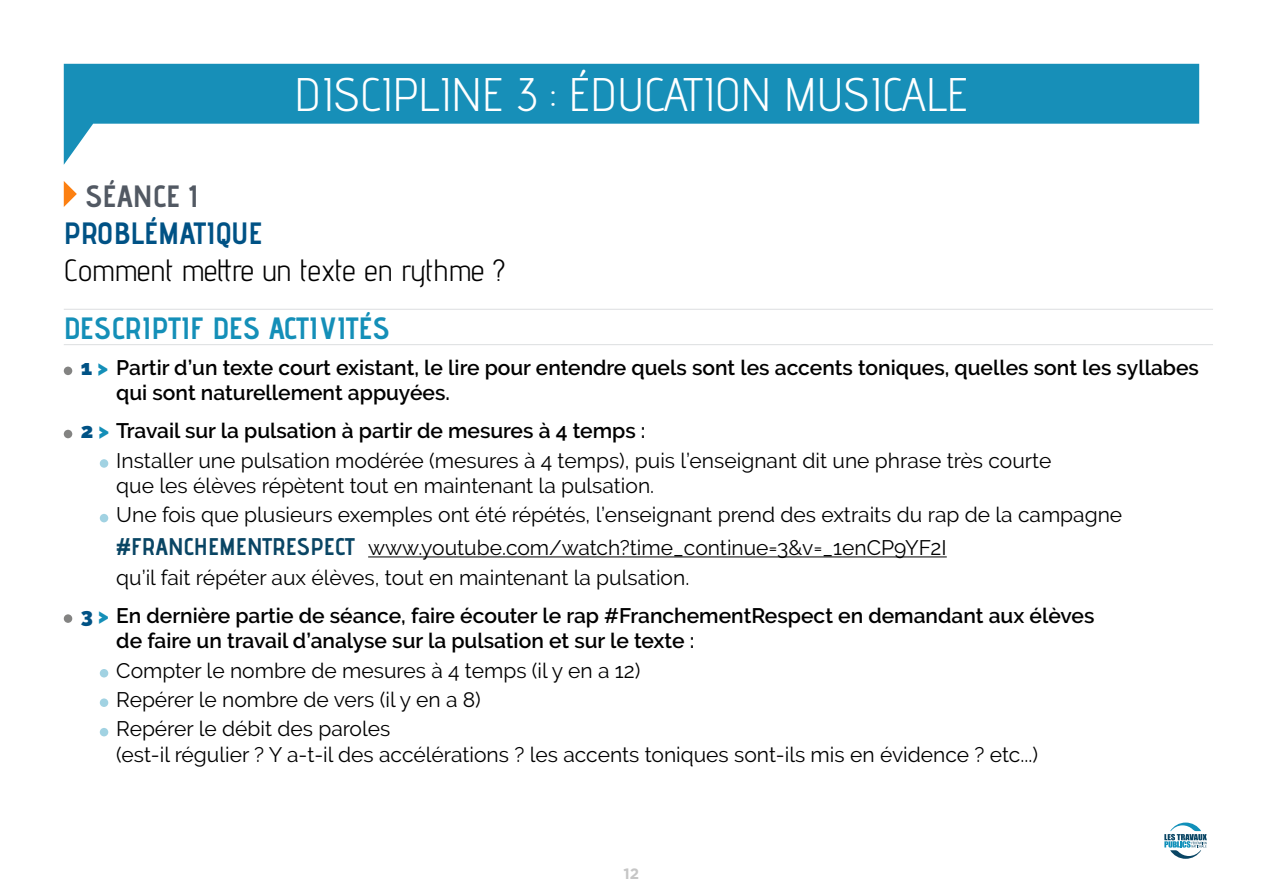
<style>
.page{position:relative;width:1263px;height:893px;background:#fff}
.page>*{position:absolute;margin:0;border:0;box-sizing:border-box;transform-origin:0 0}
.t1{font:46.95px "Advent Pro";color:#fff}
.t2{font:30.6px "Advent Pro";color:#000}
.t3{font:700 30.6px "Advent Pro";color:#148fb8}
.t4{font:700 30.6px "Advent Pro";color:#005285}
.t5{font:700 30.6px "Advent Pro";color:#525963}
.t6{font:21px/29.4px "Raleway";color:#000}
.t7{font:600 21px/25.2px "Raleway";color:#000}
.t8{font:700 15px "Gotham";color:#c6c6c6}
.s1{font-weight:900;color:#005285}
.s2{font-weight:900;color:#148fb8}
.s3{font-weight:600}
.s4{font-family:"Advent Pro";font-weight:700;font-size:24px;color:#094564}
</style>
<div class="page">
<svg style="left:1164px;top:822px;width:43px;height:37px"></svg>
<svg style="left:64px;top:64px;width:1135px;height:101px;fill:#178fb8"></svg>
<hr style="left:64px;top:344px;width:1149px;height:1px;background:#dcdee0">
<hr style="left:64px;top:309px;width:1149px;height:1px;background:#dcdee0">
<hr style="left:368px;top:557px;width:579px;height:1px;background:#000">
<svg style="left:64px;top:181px;width:13px;height:26px"></svg>
<div style="left:64px;top:367px;width:8px;height:8px;background:#838382;border-radius:50%"></div>
<div style="left:64px;top:430px;width:8px;height:8px;background:#838382;border-radius:50%"></div>
<div style="left:100px;top:459px;width:8px;height:9px;background:#a1d2e2;border-radius:50%"></div>
<div style="left:100px;top:514px;width:8px;height:8px;background:#a1d2e2;border-radius:50%"></div>
<div style="left:64px;top:614px;width:8px;height:9px;background:#838382;border-radius:50%"></div>
<div style="left:100px;top:669px;width:8px;height:8px;background:#a1d2e2;border-radius:50%"></div>
<div style="left:100px;top:698px;width:8px;height:9px;background:#a1d2e2;border-radius:50%"></div>
<div style="left:100px;top:728px;width:8px;height:8px;background:#a1d2e2;border-radius:50%"></div>
<h1 class="t1" style="left:294px;top:66px;width:675px">DISCIPLINE 3 : ÉDUCATION MUSICALE</h1>
<h2 class="t5" style="left:85px;top:178px;width:113px">SÉANCE 1</h2>
<h2 class="t4" style="left:64px;top:214px;width:201px">PROBLÉMATIQUE</h2>
<h2 class="t2" style="left:64px;top:251px;width:443px">Comment mettre un texte en rythme ?</h2>
<h2 class="t3" style="left:64px;top:309px;width:328px">DESCRIPTIF DES ACTIVITÉS</h2>
<p class="t7" style="left:116px;top:355px;width:1084px;text-indent:-35px"><span class="s1">1</span> <span class="s2">&gt;</span> Partir d’un texte court existant, le lire pour entendre quels sont les accents toniques, quelles sont les syllabes qui sont naturellement appuyées.</p>
<p class="t6" style="left:116px;top:416px;width:936px;text-indent:-35px"><span class="s1">2</span> <span class="s2">&gt;</span> <span class="s3">Travail sur la pulsation à partir de mesures à 4 temps :<br></span>Installer une pulsation modérée (mesures à 4 temps), puis l’enseignant dit une phrase très courte</p>
<p class="t6" style="left:116px;top:471px;width:1007px">que les élèves répètent tout en maintenant la pulsation.<br>Une fois que plusieurs exemples ont été répétés, l’enseignant prend des extraits du rap de la campagne</p>
<p class="t6" style="left:116px;top:533px;width:832px"><span class="s4">#FRANCHEMENTRESPECT</span> www.youtube.com/watch?time_continue=3&amp;v=_1enCP9YF2I qu’il fait répéter aux élèves, tout en maintenant la pulsation.</p>
<p class="t7" style="left:116px;top:603px;width:980px;text-indent:-35px"><span class="s1">3</span> <span class="s2">&gt;</span> En dernière partie de séance, faire écouter le rap #FranchementRespect en demandant aux élèves de faire un travail d’analyse sur la pulsation et sur le texte :</p>
<p class="t6" style="left:116px;top:655px;width:526px">Compter le nombre de mesures à 4 temps (il y en a 12)<br>Repérer le nombre de vers (il y en a 8)<br>Repérer le débit des paroles</p>
<p class="t6" style="left:116px;top:739px;width:923px">(est-il régulier ? Y a-t-il des accélérations ? les accents toniques sont-ils mis en évidence ? etc...)</p>
<p class="t8" style="left:624px;top:864px;width:17px">12</p>
</div>
